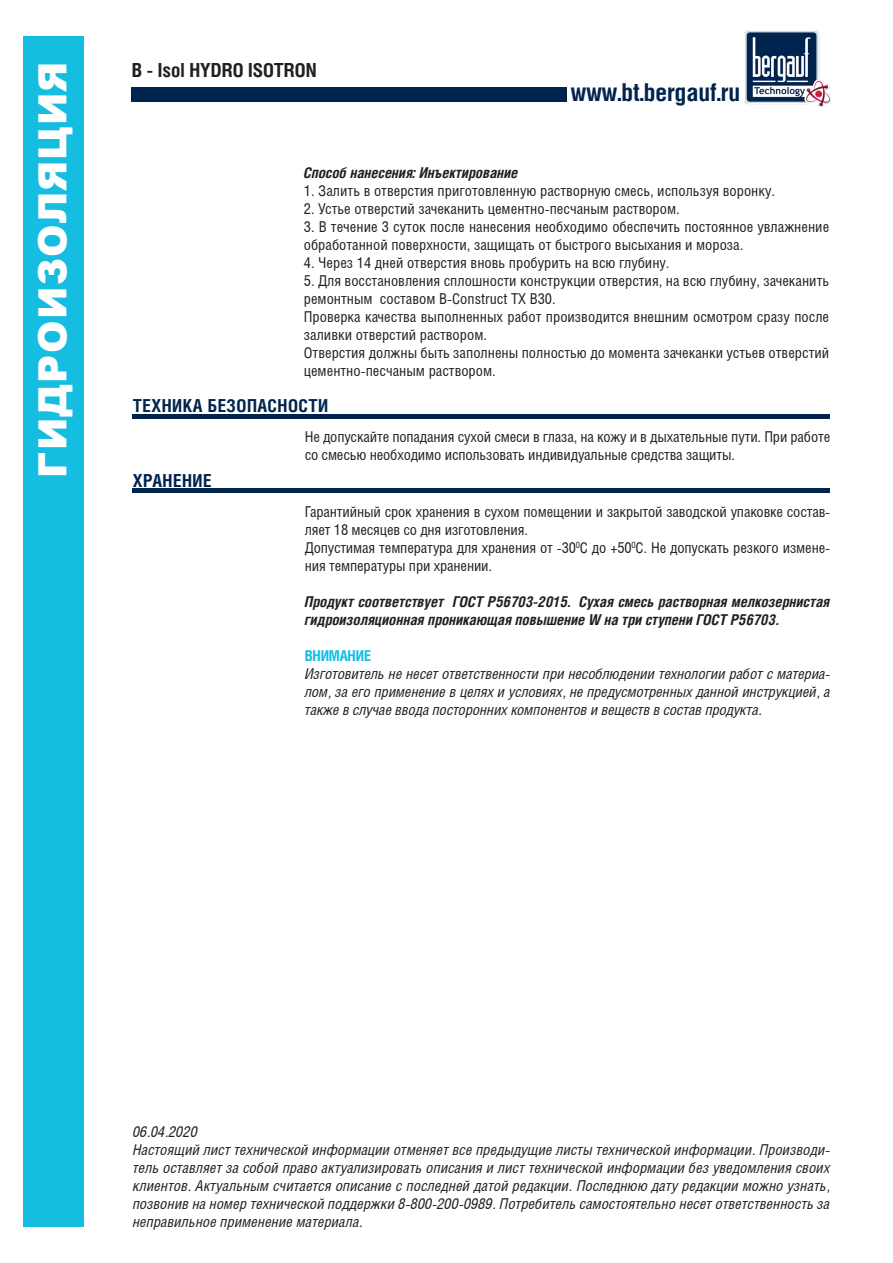
<style>
.page{position:relative;width:893px;height:1263px;background:#fff}
.page>*{position:absolute;margin:0;border:0;box-sizing:border-box;transform-origin:0 0}
.t1{font:900 39px "Arial";letter-spacing:.035em;color:#fff}
.t2{font:700 24.75px "Helios Cond";color:#01244e}
.t3{font:700 19.5px "Helios Cond";color:#231f20}
.t4{font:700 18px "Helios Cond";letter-spacing:.025em;color:#01244e}
.t5{font:15px/18px "Helios Cond";color:#231f20}
.t6{font:italic 15px/18px "Helios Cond";color:#231f20;text-align:justify}
.t7{font:italic 700 15px/18px "Helios Cond";color:#231f20}
.t8{font:700 15px "Helios Cond";letter-spacing:-.01em;color:#15bde1}
</style>
<div class="page">
<div style="left:133px;top:414px;width:697px;height:5px;background:#01244e"></div>
<hr style="left:133px;top:489px;width:697px;height:4px;background:#01244e">
<div style="left:23px;top:36px;width:61px;height:1191px;background:#15bde1"></div>
<div style="left:132px;top:87px;width:435px;height:15px;background:#01244e"></div>
<img style="left:745px;top:30px;width:85px;height:77px">
<p class="t1" style="left:24px;top:478px;width:418px;rotate:-90deg">ГИДРОИЗОЛЯЦИЯ</p>
<p class="t3" style="left:132px;top:59px;width:186px">B - Isol HYDRO ISOTRON</p>
<p class="t2" style="left:571px;top:77px;width:171px">www.bt.bergauf.ru</p>
<p class="t7" style="left:304px;top:163px;width:216px">Способ нанесения: Инъектирование</p>
<p class="t5" style="left:304px;top:181px;width:473px">1. Залить в отверстия приготовленную растворную смесь, используя воронку.</p>
<p class="t5" style="left:304px;top:199px;width:377px">2. Устье отверстий зачеканить цементно-песчаным раствором.</p>
<p class="t5" style="left:304px;top:217px;width:527px">3. В течение 3 суток после нанесения необходимо обеспечить постоянное увлажнение обработанной поверхности, защищать от быстрого высыхания и мороза.</p>
<p class="t5" style="left:304px;top:253px;width:367px">4. Через 14 дней отверстия вновь пробурить на всю глубину.</p>
<p class="t5" style="left:304px;top:271px;width:527px">5. Для восстановления сплошности конструкции отверстия, на всю глубину, зачеканить ремонтным составом B-Construct TX B30.</p>
<p class="t5" style="left:304px;top:307px;width:527px">Проверка качества выполненных работ производится внешним осмотром сразу после заливки отверстий раствором.</p>
<p class="t5" style="left:304px;top:343px;width:527px">Отверстия должны быть заполнены полностью до момента зачеканки устьев отверстий цементно-песчаным раствором.</p>
<p class="t4" style="left:133px;top:395px;width:197px">ТЕХНИКА БЕЗОПАСНОСТИ</p>
<p class="t4" style="left:133px;top:469px;width:80px">ХРАНЕНИЕ</p>
<p class="t5" style="left:305px;top:428px;width:527px">Не допускайте попадания сухой смеси в глаза, на кожу и в дыхательные пути. При работе со смесью необходимо использовать индивидуальные средства защиты.</p>
<p class="t5" style="left:305px;top:502px;width:527px">Гарантийный срок хранения в сухом помещении и закрытой заводской упаковке состав&shy;ляет 18 месяцев со дня изготовления.</p>
<p class="t5" style="left:305px;top:538px;width:527px">Допустимая температура для хранения от -30<sup>0</sup>С до +50<sup>0</sup>С. Не допускать резкого измене&shy;ния температуры при хранении.</p>
<p class="t7" style="left:305px;top:592px;width:527px">Продукт соответствует ГОСТ Р56703-2015. Сухая смесь растворная мелкозернистая гидроизоляционная проникающая повышение W на три ступени ГОСТ Р56703.</p>
<p class="t8" style="left:305px;top:646px;width:68px">ВНИМАНИЕ</p>
<p class="t6" style="left:305px;top:664px;width:527px">Изготовитель не несет ответственности при несоблюдении технологии работ с материа&shy;лом, за его применение в целях и условиях, не предусмотренных данной инструкцией, а также в случае ввода посторонних компонентов и веществ в состав продукта.</p>
<p class="t6" style="left:133px;top:1122px;width:66px">06.04.2020</p>
<p class="t6" style="left:133px;top:1140px;width:699px">Настоящий лист технической информации отменяет все предыдущие листы технической информации. Производи&shy;тель оставляет за собой право актуализировать описания и лист технической информации без уведомления своих клиентов. Актуальным считается описание с последней датой редакции. Последнюю дату редакции можно узнать, позвонив на номер технической поддержки 8-800-200-0989. Потребитель самостоятельно несет ответственность за неправильное применение материала.</p>
</div>
